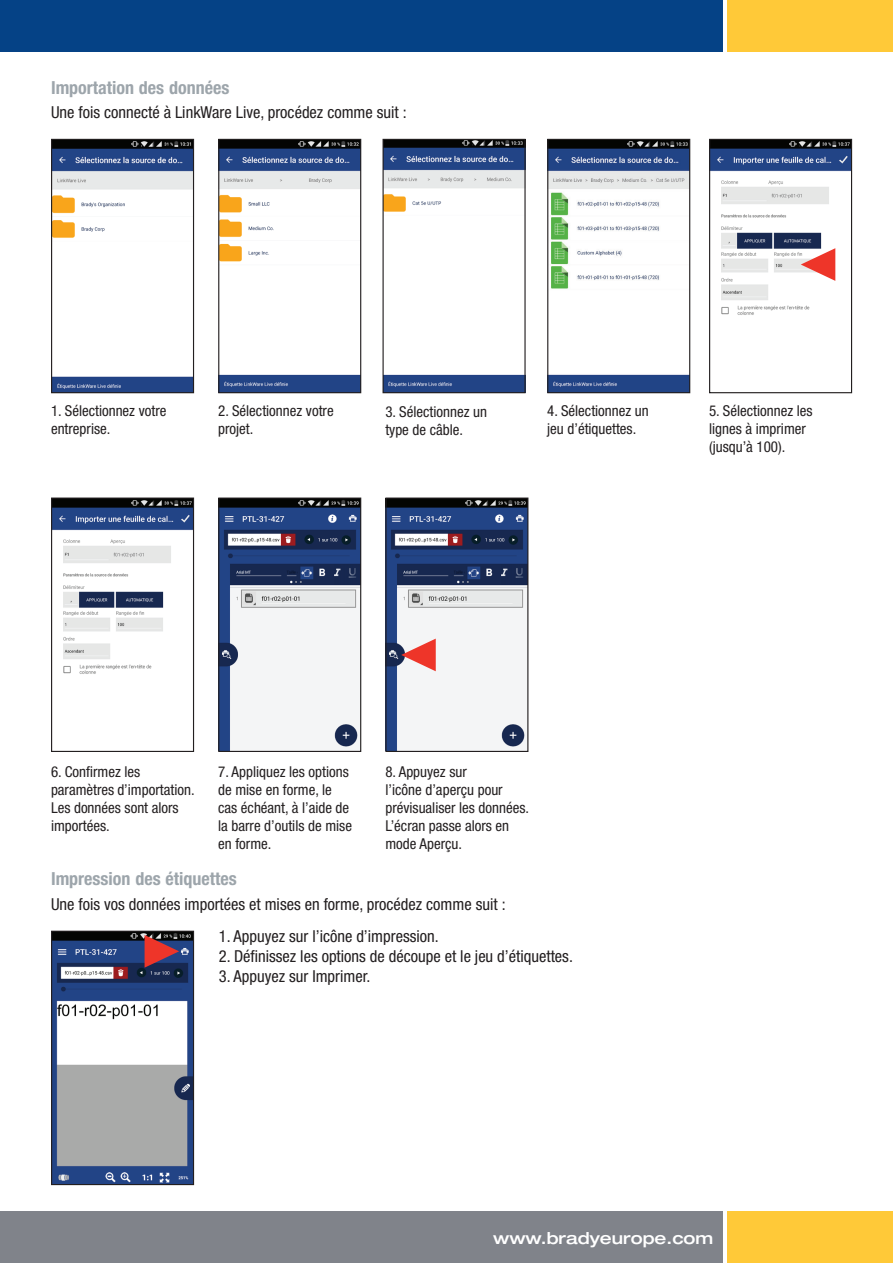
<style>
.page{position:relative;width:893px;height:1263px;background:#fff}
.page>*{position:absolute;margin:0;border:0;box-sizing:border-box;transform-origin:0 0}
.t1{font:700 condensed 18px "Helvetica Neue LT Pro";color:#9da5ab}
.t2{font:condensed 16.5px "Helvetica Neue LT Pro";color:#231f20}
.t3{font:500 expanded 16.5px "Helvetica Neue LT Pro";color:#fff}
.t4{font:condensed 15px/18px "Helvetica Neue LT Pro";color:#231f20}
</style>
<div class="page">
<div style="left:0;top:1212px;width:723px;height:51px;background:#80838a"></div>
<div style="left:727px;top:1212px;width:166px;height:51px;background:#ffc938"></div>
<div style="left:0;top:0;width:723px;height:51px;background:#054286"></div>
<div style="left:727px;top:0;width:166px;height:51px;background:#ffc938"></div>
<img style="left:53px;top:499px;width:139px;height:175px">
<div style="left:51px;top:497px;width:143px;height:255px;border:1px solid #231f20"></div>
<img style="left:220px;top:499px;width:139px;height:251px">
<div style="left:218px;top:497px;width:143px;height:255px;border:1px solid #231f20"></div>
<img style="left:387px;top:499px;width:139px;height:251px">
<div style="left:385px;top:497px;width:143px;height:255px;border:1px solid #231f20"></div>
<svg style="left:401px;top:639px;width:35px;height:32px"></svg>
<img style="left:53px;top:933px;width:139px;height:250px">
<div style="left:51px;top:931px;width:143px;height:254px;border:1px solid #231f20"></div>
<svg style="left:145px;top:935px;width:34px;height:33px"></svg>
<img style="left:53px;top:141px;width:139px;height:250px">
<div style="left:51px;top:139px;width:143px;height:254px;border:1px solid #231f20"></div>
<img style="left:220px;top:141px;width:139px;height:250px">
<div style="left:218px;top:139px;width:143px;height:254px;border:1px solid #231f20"></div>
<img style="left:384px;top:141px;width:140px;height:250px">
<div style="left:382px;top:139px;width:144px;height:254px;border:1px solid #231f20"></div>
<img style="left:549px;top:141px;width:139px;height:250px">
<div style="left:547px;top:139px;width:143px;height:254px;border:1px solid #231f20"></div>
<img style="left:711px;top:141px;width:139px;height:174px">
<div style="left:709px;top:139px;width:143px;height:254px;border:1px solid #231f20"></div>
<svg style="left:801px;top:248px;width:34px;height:33px"></svg>
<p class="t1" style="left:51px;top:76px;width:180px">Importation des données</p>
<p class="t2" style="left:51px;top:103px;width:357px">Une fois connecté à LinkWare Live, procédez comme suit :</p>
<p class="t4" style="left:51px;top:402px;width:117px">1. Sélectionnez votre entreprise.</p>
<p class="t4" style="left:218px;top:402px;width:117px">2. Sélectionnez votre projet.</p>
<p class="t4" style="left:385px;top:402px;width:103px">3. Sélectionnez un type de câble.</p>
<p class="t4" style="left:547px;top:402px;width:103px">4. Sélectionnez un jeu d’étiquettes.</p>
<p class="t4" style="left:709px;top:402px;width:105px">5. Sélectionnez les lignes à imprimer (jusqu’à 100).</p>
<p class="t4" style="left:51px;top:763px;width:145px">6. Confirmez les paramètres d’importation.<br>Les données sont alors importées.</p>
<p class="t4" style="left:218px;top:763px;width:135px">7. Appliquez les options de mise en forme, le cas échéant, à l’aide de la barre d’outils de mise en forme.</p>
<p class="t4" style="left:385px;top:763px;width:145px">8. Appuyez sur<br>l’icône d’aperçu pour prévisualiser les données.<br>L’écran passe alors en mode Aperçu.</p>
<p class="t1" style="left:51px;top:868px;width:187px">Impression des étiquettes</p>
<p class="t2" style="left:51px;top:895px;width:456px">Une fois vos données importées et mises en forme, procédez comme suit :</p>
<p class="t2" style="left:219px;top:927px;width:221px">1. Appuyez sur l’icône d’impression.</p>
<p class="t2" style="left:219px;top:947px;width:356px">2. Définissez les options de découpe et le jeu d’étiquettes.</p>
<p class="t2" style="left:219px;top:966px;width:153px">3. Appuyez sur Imprimer.</p>
<p class="t3" style="left:493px;top:1227px;width:222px">www.bradyeurope.com</p>
</div>
